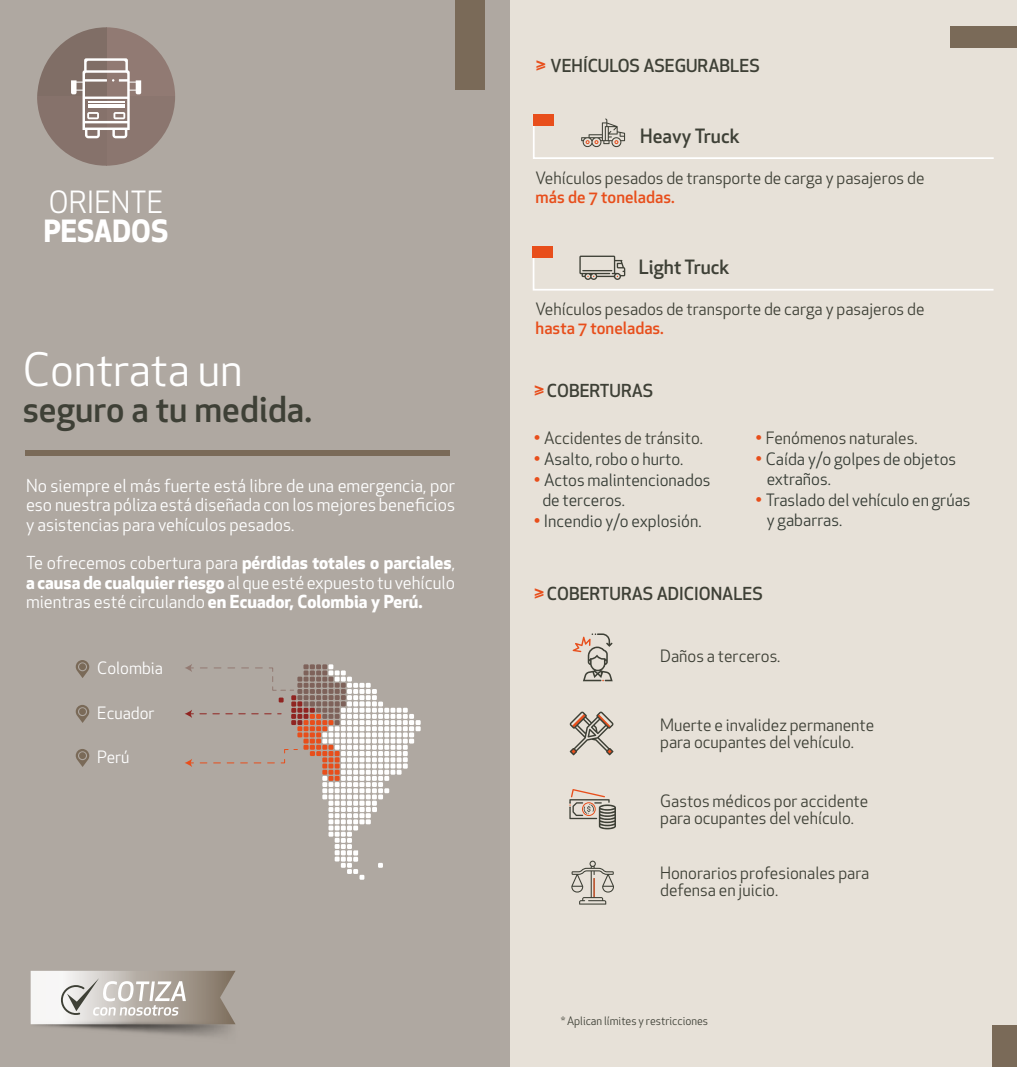
<style>
.page{position:relative;width:1017px;height:1067px;background:#e7e1d8}
.page>*{position:absolute;margin:0;border:0;box-sizing:border-box;transform-origin:0 0}
.t1{font:44.98px "Apex New";color:#fff}
.t2{font:500 35px "Apex New";color:#3e4036}
.t3{font:29.93px "Apex New";color:#fff}
.t4{font:700 29.93px "Apex New";color:#fff}
.t5{font:500 19.25px "Apex New";color:#3e4036}
.t6{font:17.5px/19.2px "Apex New";color:#fff;text-align:justify}
.t7{font:500 17.5px "Apex New";color:#3e4036}
.t8{font:16.62px/17.5px "Apex New";color:#3e4036}
.t9{font:16.62px/19.9px "Apex New";color:#363c35}
.t10{font:500 16.62px "Apex New";color:#e84e1b}
.t11{font:16.62px "Apex New";color:#fff}
.t12{font:11.38px "Apex New";color:#3e4036}
.s1{font-weight:700}
.s2{font-size:19.25px;color:#e84e1b}
.s3{font-weight:500;font-size:17.5px;color:#e84e1b}
</style>
<div class="page">
<div style="left:0;top:0;width:509px;height:1067px;background:#afa8a1"></div>
<img style="left:30px;top:971px;width:206px;height:65px">
<svg style="left:31px;top:970px;width:205px;height:54px"></svg>
<div style="left:455px;top:0;width:30px;height:90px;background:#7a6a58"></div>
<div style="left:950px;top:26px;width:67px;height:21px;background:#7a6a58"></div>
<div style="left:26px;top:450px;width:424px;height:5px;background:#7a6a58"></div>
<div style="left:993px;top:1025px;width:24px;height:42px;background:#7a6a58"></div>
<svg style="left:106px;top:27px;width:69px;height:69px;fill:#917a73"></svg>
<svg style="left:37px;top:27px;width:69px;height:69px;fill:#806e66"></svg>
<svg style="left:107px;top:96px;width:68px;height:70px;fill:#8b766f"></svg>
<svg style="left:37px;top:96px;width:70px;height:70px;fill:#86726b"></svg>
<svg style="left:71px;top:58px;width:70px;height:80px;background:#a99a95"></svg>
<svg style="left:573px;top:633px;width:40px;height:48px"></svg>
<svg style="left:569px;top:789px;width:47px;height:40px"></svg>
<svg style="left:571px;top:860px;width:43px;height:44px"></svg>
<svg style="left:570px;top:711px;width:43px;height:44px"></svg>
<svg style="left:533px;top:114px;width:461px;height:45px"></svg>
<div style="left:533px;top:114px;width:20px;height:12px;background:#e84e1b"></div>
<svg style="left:532px;top:246px;width:462px;height:45px"></svg>
<div style="left:533px;top:246px;width:20px;height:12px;background:#e84e1b"></div>
<svg style="left:185px;top:664px;width:236px;height:215px"></svg>
<svg style="left:76px;top:660px;width:13px;height:18px"></svg>
<div style="left:79px;top:663px;width:7px;height:7px;background:#7a6a58;border-radius:50%"></div>
<svg style="left:76px;top:705px;width:13px;height:18px"></svg>
<div style="left:79px;top:708px;width:7px;height:7px;background:#7a6a58;border-radius:50%"></div>
<svg style="left:76px;top:749px;width:13px;height:18px"></svg>
<div style="left:79px;top:752px;width:7px;height:7px;background:#7a6a58;border-radius:50%"></div>
<h3 class="t3" style="left:49px;top:183px;width:116px">ORIENTE</h3>
<h3 class="t4" style="left:44px;top:209px;width:126px">PESADOS</h3>
<h1 class="t1" style="left:23px;top:341px;width:221px">Contrata un</h1>
<h2 class="t2" style="left:23px;top:385px;width:291px">seguro a tu medida.</h2>
<p class="t6" style="left:26px;top:476px;width:431px">No siempre el más fuerte está libre de una emergencia, por eso nuestra póliza está diseñada con los mejores beneficios y asistencias para vehículos pesados.</p>
<p class="t6" style="left:26px;top:553px;width:431px">Te ofrecemos cobertura para <span class="s1">pérdidas totales o parciales</span>, <span class="s1">a causa de cualquier riesgo</span> al que esté expuesto tu vehículo mientras esté circulando <span class="s1">en Ecuador, Colombia y Perú.</span></p>
<p class="t11" style="left:97px;top:657px;width:67px">Colombia</p>
<p class="t11" style="left:97px;top:702px;width:59px">Ecuador</p>
<p class="t11" style="left:97px;top:746px;width:34px">Perú</p>
<p class="t7" style="left:535px;top:54px;width:226px"><span class="s2">≥</span> VEHÍCULOS ASEGURABLES</p>
<p class="t5" style="left:640px;top:123px;width:101px">Heavy Truck</p>
<p class="t8" style="left:536px;top:169px;width:390px">Vehículos pesados de transporte de carga y pasajeros de</p>
<p class="t10" style="left:536px;top:186px;width:141px">más de 7 toneladas.</p>
<p class="t5" style="left:639px;top:254px;width:92px">Light Truck</p>
<p class="t8" style="left:536px;top:300px;width:390px">Vehículos pesados de transporte de carga y pasajeros de</p>
<p class="t10" style="left:536px;top:317px;width:130px">hasta 7 toneladas.</p>
<p class="t7" style="left:533px;top:379px;width:121px"><span class="s2">≥</span> COBERTURAS</p>
<p class="t8" style="left:534px;top:429px;width:171px"><span class="s3">•</span> Accidentes de tránsito.</p>
<p class="t9" style="left:534px;top:448px;width:151px"><span class="s3">•</span> Asalto, robo o hurto.</p>
<p class="t9" style="left:542px;top:469px;width:170px;text-indent:-8px"><span class="s3">•</span> Actos malintencionados de terceros.</p>
<p class="t9" style="left:534px;top:510px;width:169px"><span class="s3">•</span> Incendio y/o explosión.</p>
<p class="t8" style="left:755px;top:429px;width:164px"><span class="s3">•</span> Fenómenos naturales.</p>
<p class="t9" style="left:767px;top:448px;width:191px;text-indent:-11px"><span class="s3">•</span> Caída y/o golpes de objetos extraños.</p>
<p class="t9" style="left:767px;top:489px;width:205px;text-indent:-11px"><span class="s3">•</span> Traslado del vehículo en grúas y gabarras.</p>
<p class="t7" style="left:533px;top:582px;width:231px"><span class="s2">≥</span> COBERTURAS ADICIONALES</p>
<p class="t8" style="left:660px;top:647px;width:122px">Daños a terceros.</p>
<p class="t8" style="left:660px;top:716px;width:216px">Muerte e invalidez permanente para ocupantes del vehículo.</p>
<p class="t8" style="left:660px;top:792px;width:210px">Gastos médicos por accidente para ocupantes del vehículo.</p>
<p class="t8" style="left:660px;top:864px;width:211px">Honorarios profesionales para defensa en juicio.</p>
<p class="t12" style="left:561px;top:1014px;width:149px">* Aplican límites y restricciones</p>
</div>
